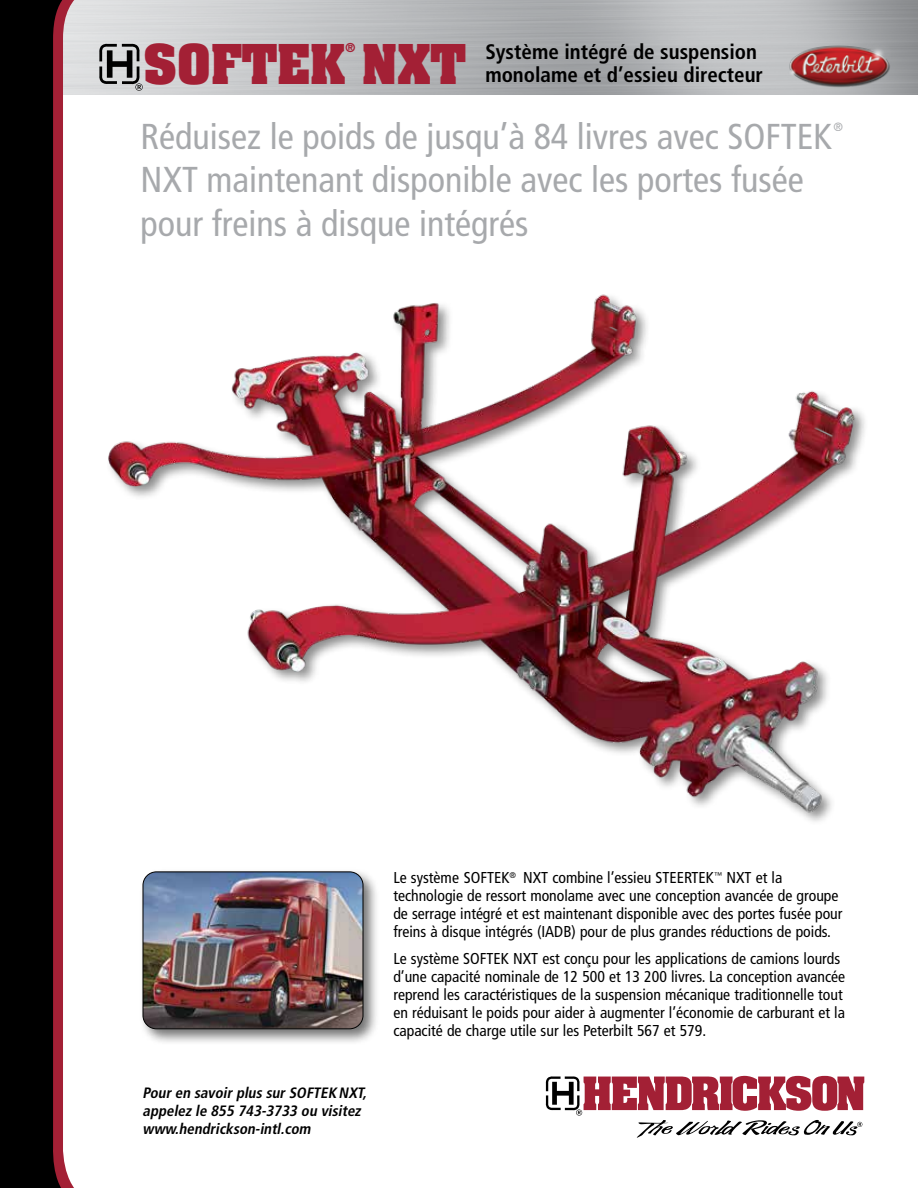
<style>
.page{position:relative;width:918px;height:1188px;background:#fff}
.page>*{position:absolute;margin:0;border:0;box-sizing:border-box;transform-origin:0 0}
.t1{font:700 46.65px "Aachen Std";color:#a32035}
.t2{font:condensed 36px/43.2px "Frutiger LT Std";color:#a7a9ac}
.t3{font:700 condensed 21px "Frutiger LT Std";color:#000}
.t4{font:condensed 15.75px/18px "Frutiger LT Std";color:#000}
.t5{font:italic 700 condensed 15px/18px "Frutiger LT Std";color:#000}
.t6{font:condensed 12px "Frutiger LT Std";color:#a7a9ac}
.t7{font:700 10.5px "Aachen Std";color:#a32035}
</style>
<div class="page">
<div style="left:139px;top:868px;width:241px;height:178px;background:#000;opacity:.55"></div>
<img style="left:143px;top:872px;width:220px;height:157px">
<div style="left:143px;top:872px;width:220px;height:157px;border:1px solid #000;border-radius:13px"></div>
<svg style="left:546px;top:1076px;width:318px;height:62px"></svg>
<svg style="left:100px;top:44px;width:43px;height:47px;background:#8b8c8c"></svg>
<svg style="left:92px;top:0;width:8px;height:95px"></svg>
<svg style="left:0;top:0;width:92px;height:1188px;fill:#000"></svg>
<img style="left:108px;top:294px;width:757px;height:528px">
<img style="left:784px;top:42px;width:111px;height:48px">
<h1 class="t1" style="left:144px;top:30px;width:324px">SOFTEK NXT</h1>
<p class="t7" style="left:345px;top:40px;width:11px">®</p>
<h3 class="t3" style="left:485px;top:40px;width:273px">Système intégré de suspension</h3>
<h3 class="t3" style="left:485px;top:62px;width:279px">monolame et d’essieu directeur</h3>
<h2 class="t2" style="left:141px;top:115px;width:693px">Réduisez le poids de jusqu’à 84 livres avec SOFTEK</h2>
<p class="t6" style="left:834px;top:120px;width:11px">®</p>
<h2 class="t2" style="left:141px;top:159px;width:665px">NXT maintenant disponible avec les portes fusée pour freins à disque intégrés</h2>
<p class="t5" style="left:143px;top:1084px;width:229px">Pouren savoirplus surSOFTEK NXT, appelez le 855 743-3733 ou visitez www.hendrickson-intl.com</p>
<p class="t4" style="left:393px;top:869px;width:451px">Le système SOFTEK<sup>®</sup> NXT combine l’essieu STEERTEK<sup>™</sup> NXT et la technologie de ressort monolame avec une conception avancée de groupe de serrage intégré et est maintenant disponible avec des portes fusée pour freins à disque intégrés (IADB) pour de plus grandes réductions de poids.</p>
<p class="t4" style="left:393px;top:950px;width:453px">Le système SOFTEK NXT est conçu pour les applications de camions lourds d’une capacité nominale de 12 500 et 13 200 livres. La conception avancée reprend les caractéristiques de la suspension mécanique traditionnelle tout en réduisant le poids pour aider à augmenter l’économie de carburant et la capacité de charge utile sur les Peterbilt 567 et 579.</p>
</div>
